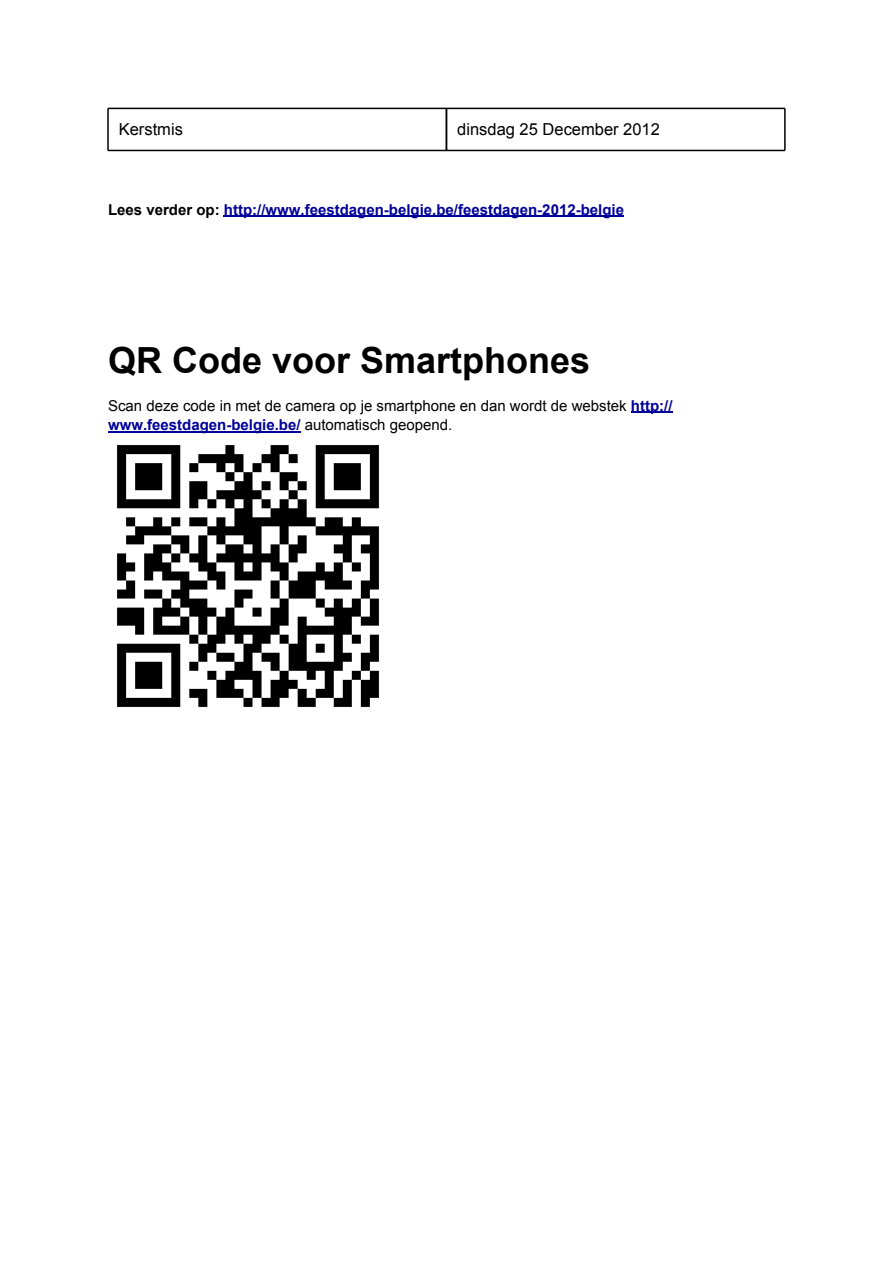
<style>
.page{position:relative;width:893px;height:1263px;background:#fff}
.page>*{position:absolute;margin:0;border:0;box-sizing:border-box;transform-origin:0 0}
.t1{font:700 36px "Arial";color:#000}
.t2{font:16.5px "Arial";color:#000}
.t3{font:15px/19.8px "Arial";color:#000}
.t4{font:700 15px "Arial";color:#009}
.s1{color:#000}
.s2{font-weight:700;color:#009}
</style>
<div class="page">
<hr style="left:107px;top:108px;width:2px;height:42px;background:#000">
<hr style="left:108px;top:108px;width:338px;height:1px;background:#000">
<hr style="left:108px;top:150px;width:338px;height:1px;background:#000">
<hr style="left:446px;top:108px;width:1px;height:42px;background:#000">
<hr style="left:446px;top:108px;width:339px;height:1px;background:#000">
<hr style="left:784px;top:108px;width:2px;height:42px;background:#000">
<hr style="left:446px;top:150px;width:339px;height:1px;background:#000">
<svg style="left:224px;top:215px;width:400px;height:2px"></svg>
<svg style="left:631px;top:411px;width:41px;height:2px"></svg>
<svg style="left:108px;top:431px;width:193px;height:2px"></svg>
<img style="left:117px;top:445px;width:262px;height:262px">
<p class="t2" style="left:119px;top:123px;width:66px">Kerstmis</p>
<p class="t2" style="left:457px;top:123px;width:204px">dinsdag 25 December 2012</p>
<p class="t4" style="left:108px;top:204px;width:517px"><span class="s1">Lees verder op:</span> http://www.feestdagen-belgie.be/feestdagen-2012-belgie</p>
<h1 class="t1" style="left:108px;top:347px;width:484px">QR Code voor Smartphones</h1>
<p class="t3" style="left:108px;top:397px;width:566px">Scan deze code in met de camera op je smartphone en dan wordt de webstek <span class="s2">http:// www.feestdagen-belgie.be/</span> automatisch geopend.</p>
</div>
